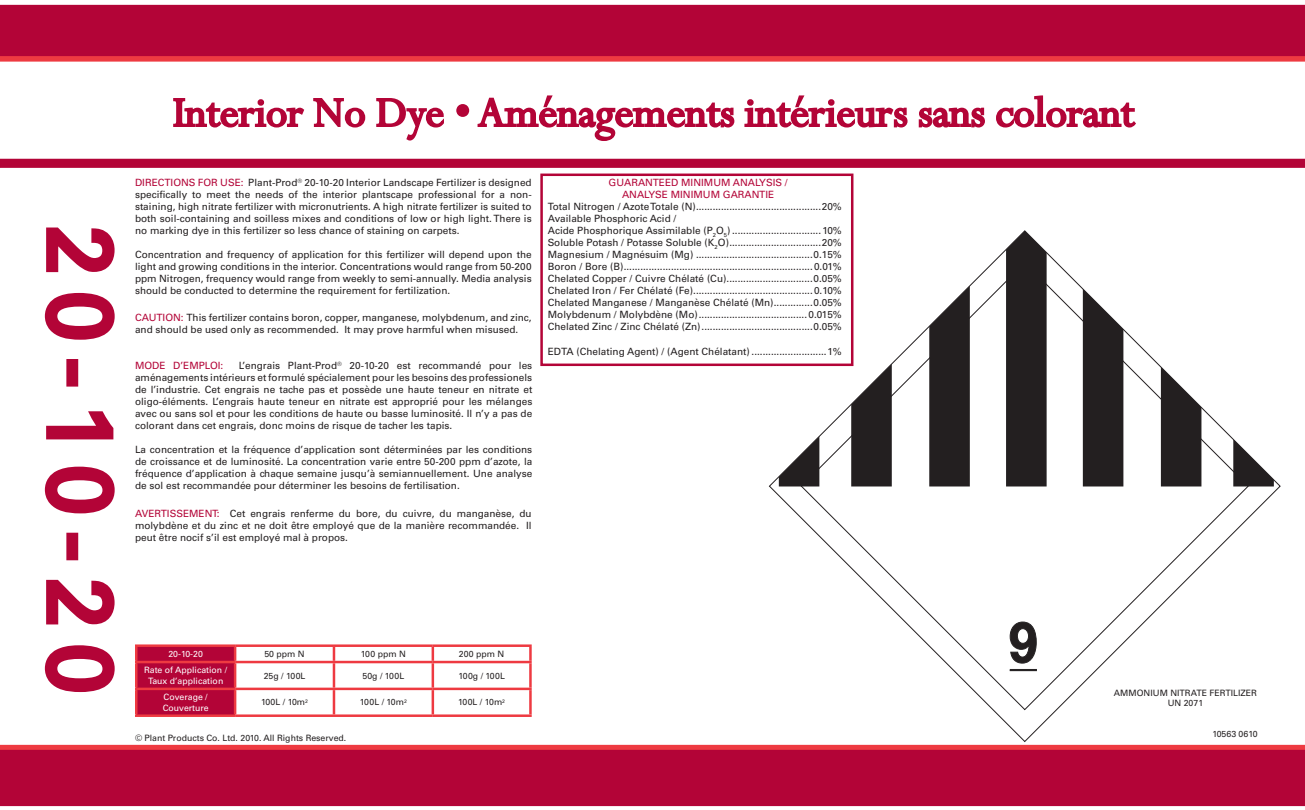
<style>
.page{position:relative;width:1305px;height:810px;background:#fff}
.page>*{position:absolute;margin:0;border:0;box-sizing:border-box;transform-origin:0 0}
.t1{font:90px "Univers LT Std";color:#b30437}
.t2{font:700 56.38px "Helvetica Neue";color:#231f20;scale:.9 1}
.t3{font:46.25px "Perpetua";color:#b30437}
.t4{font:10px/12px "Univers LT Std";color:#231f20;text-align:justify}
.t5{font:10px "Univers LT Std";color:#b30437}
.t6{font:8.75px/10.5px "Univers LT Std";color:#231f20;text-align:center}
.t7{font:8.75px/10.5px "Univers LT Std";color:#fff;text-align:center}
.s1{color:#b30437}
</style>
<div class="page">
<svg style="left:0;top:159px;width:1305px;height:9px;background:#b40739"></svg>
<svg style="left:0;top:745px;width:1305px;height:5px;background:#ec3840"></svg>
<svg style="left:0;top:56px;width:1305px;height:6px;background:#ee454d"></svg>
<div style="left:0;top:750px;width:1305px;height:56px;background:#b30437"></div>
<div style="left:0;top:5px;width:1305px;height:51px;background:#b30437"></div>
<svg style="left:769px;top:230px;width:512px;height:512px"></svg>
<svg style="left:1010px;top:621px;width:27px;height:43px"></svg>
<hr style="left:1010px;top:669px;width:27px;height:2px;background:#262324">
<div style="left:540px;top:174px;width:313px;height:192px;border:2px solid #b30437"></div>
<svg style="left:46px;top:227px;width:69px;height:46px"></svg>
<svg style="left:44px;top:292px;width:71px;height:48px"></svg>
<div style="left:66px;top:359px;width:12px;height:28px;border:5px solid #b30437"></div>
<svg style="left:46px;top:411px;width:68px;height:29px"></svg>
<svg style="left:44px;top:466px;width:71px;height:48px"></svg>
<div style="left:66px;top:533px;width:12px;height:27px;border:5px solid #b30437"></div>
<svg style="left:46px;top:579px;width:69px;height:46px"></svg>
<svg style="left:44px;top:645px;width:71px;height:48px"></svg>
<svg style="left:173px;top:98px;width:132px;height:30px"></svg>
<svg style="left:313px;top:98px;width:53px;height:30px"></svg>
<svg style="left:376px;top:98px;width:68px;height:43px"></svg>
<svg style="left:456px;top:95px;width:279px;height:46px"></svg>
<svg style="left:744px;top:95px;width:164px;height:33px"></svg>
<svg style="left:918px;top:107px;width:67px;height:21px"></svg>
<svg style="left:996px;top:95px;width:140px;height:33px"></svg>
<hr style="left:235px;top:644px;width:99px;height:3px;background:#ee3a41">
<hr style="left:334px;top:644px;width:99px;height:3px;background:#ee3a41">
<svg style="left:333px;top:647px;width:2px;height:14px"></svg>
<hr style="left:433px;top:644px;width:99px;height:3px;background:#ee3a41">
<svg style="left:432px;top:647px;width:2px;height:14px"></svg>
<hr style="left:529px;top:647px;width:3px;height:14px;background:#ee3a41">
<hr style="left:235px;top:661px;width:99px;height:2px;background:#ee3a41">
<hr style="left:334px;top:661px;width:99px;height:2px;background:#ee3a41">
<hr style="left:333px;top:663px;width:2px;height:25px;background:#ee3a41">
<hr style="left:433px;top:661px;width:99px;height:2px;background:#ee3a41">
<hr style="left:432px;top:663px;width:2px;height:25px;background:#ee3a41">
<hr style="left:529px;top:663px;width:3px;height:25px;background:#ee3a41">
<hr style="left:235px;top:688px;width:99px;height:2px;background:#ee3a41">
<hr style="left:235px;top:714px;width:99px;height:3px;background:#ee3a41">
<hr style="left:334px;top:688px;width:99px;height:2px;background:#ee3a41">
<hr style="left:333px;top:690px;width:2px;height:24px;background:#ee3a41">
<hr style="left:334px;top:714px;width:99px;height:3px;background:#ee3a41">
<hr style="left:433px;top:688px;width:99px;height:2px;background:#ee3a41">
<hr style="left:432px;top:690px;width:2px;height:24px;background:#ee3a41">
<hr style="left:529px;top:690px;width:3px;height:24px;background:#ee3a41">
<hr style="left:433px;top:714px;width:99px;height:3px;background:#ee3a41">
<hr style="left:135px;top:644px;width:100px;height:3px;background:#ee3a41">
<hr style="left:135px;top:647px;width:3px;height:14px;background:#ee3a41">
<svg style="left:137px;top:646px;width:99px;height:70px;background:#b50637"></svg>
<hr style="left:135px;top:661px;width:100px;height:2px;background:#ee3a41">
<hr style="left:135px;top:663px;width:3px;height:25px;background:#ee3a41">
<hr style="left:234px;top:663px;width:2px;height:25px;background:#ee3a41">
<hr style="left:135px;top:688px;width:100px;height:2px;background:#ee3a41">
<hr style="left:135px;top:690px;width:3px;height:24px;background:#ee3a41">
<hr style="left:234px;top:690px;width:2px;height:24px;background:#ee3a41">
<hr style="left:135px;top:714px;width:100px;height:3px;background:#ee3a41">
<p class="t1" style="left:134px;top:225px;width:470px;rotate:90deg">20-10-20</p>
<p class="t3" style="left:173px;top:83px;width:963px">Interior No Dye • Aménagements intérieurs sans colorant</p>
<p class="t4" style="left:135px;top:177px;width:398px"><span class="s1">DIRECTIONS FOR USE:</span> Plant-Prod<sup>®</sup> 20-10-20 Interior Landscape Fertilizer is designed specifically to meet the needs of the interior plantscape professional for a non&shy;staining, high nitrate fertilizer with micronutrients. A high nitrate fertilizer is suited to both soil-containing and soilless mixes and conditions of low or high light. There is no marking dye in this fertilizer so less chance of staining on carpets.</p>
<p class="t4" style="left:135px;top:249px;width:398px">Concentration and frequency of application for this fertilizer will depend upon the light and growing conditions in the interior. Concentrations would range from 50-200 ppm Nitrogen, frequency would range from weekly to semi-annually. Media analysis should be conducted to determine the requirement for fertilization.</p>
<p class="t4" style="left:135px;top:312px;width:398px"><span class="s1">CAUTION:</span> This fertilizer contains boron, copper, manganese, molybdenum, and zinc, and should be used only as recommended. It may prove harmful when misused.</p>
<p class="t4" style="left:135px;top:359px;width:399px;text-indent:104px">L’engrais Plant-Prod<sup>®</sup> 20-10-20 est recommandé pour les aménagements intérieurs et formulé spécialement pour les besoins des professionels de l’industrie. Cet engrais ne tache pas et possède une haute teneur en nitrate et oligo-éléments. L’engrais haute teneur en nitrate est approprié pour les mélanges avec ou sans sol et pour les conditions de haute ou basse luminosité. Il n’y a pas de colorant dans cet engrais, donc moins de risque de tacher les tapis.</p>
<p class="t4" style="left:135px;top:443px;width:399px">La concentration et la fréquence d’application sont déterminées par les conditions de croissance et de luminosité. La concentration varie entre 50-200 ppm d’azote, la fréquence d’application à chaque semaine jusqu’à semiannuellement. Une analyse de sol est recommandée pour déterminer les besoins de fertilisation.</p>
<p class="t5" style="left:135px;top:360px;width:90px">MODE D’EMPLOI:</p>
<p class="t4" style="left:135px;top:507px;width:398px"><span class="s1">AVERTISSEMENT:</span> Cet engrais renferme du bore, du cuivre, du manganèse, du molybdène et du zinc et ne doit être employé que de la manière recommandée. Il peut être nocif s’il est employé mal à propos.</p>
<p class="t5" style="left:609px;top:177px;width:181px">GUARANTEED MINIMUM ANALYSIS /</p>
<p class="t5" style="left:622px;top:189px;width:154px">ANALYSE MINIMUM GARANTIE</p>
<p class="t4" style="left:548px;top:200px;width:295px">Total Nitrogen / Azote Totale (N).............................................20%</p>
<p class="t4" style="left:548px;top:212px;width:130px">Available Phosphoric Acid /</p>
<p class="t4" style="left:548px;top:224px;width:295px">Acide Phosphorique Assimilable (P<sub>2</sub>O<sub>5</sub>) ................................10%</p>
<p class="t4" style="left:548px;top:236px;width:295px">Soluble Potash / Potasse Soluble (K<sub>2</sub>O).................................20%</p>
<p class="t4" style="left:548px;top:248px;width:295px">Magnesium / Magnésuim (Mg) ..........................................0.15%</p>
<p class="t4" style="left:548px;top:260px;width:295px">Boron / Bore (B)....................................................................0.01%</p>
<p class="t4" style="left:548px;top:272px;width:295px">Chelated Copper / Cuivre Chélaté (Cu)...............................0.05%</p>
<p class="t4" style="left:548px;top:284px;width:295px">Chelated Iron / Fer Chélaté (Fe)...........................................0.10%</p>
<p class="t4" style="left:548px;top:296px;width:295px">Chelated Manganese / Manganèse Chélaté (Mn)..............0.05%</p>
<p class="t4" style="left:548px;top:308px;width:295px">Molybdenum / Molybdène (Mo)....................................... 0.015%</p>
<p class="t4" style="left:548px;top:320px;width:295px">Chelated Zinc / Zinc Chélaté (Zn)........................................0.05%</p>
<p class="t4" style="left:548px;top:346px;width:295px">EDTA (Chelating Agent) / (Agent Chélatant) ...........................1%</p>
<p class="t7" style="left:168px;top:649px;width:36px">20-10-20</p>
<p class="t6" style="left:264px;top:649px;width:42px">50 ppm N</p>
<p class="t6" style="left:361px;top:649px;width:47px">100 ppm N</p>
<p class="t6" style="left:459px;top:649px;width:47px">200 ppm N</p>
<p class="t7" style="left:144px;top:665px;width:85px">Rate of Application /<br>Taux d’application</p>
<p class="t6" style="left:264px;top:670px;width:43px">25g / 100L</p>
<p class="t6" style="left:363px;top:670px;width:43px">50g / 100L</p>
<p class="t6" style="left:458px;top:670px;width:48px">100g / 100L</p>
<p class="t7" style="left:164px;top:692px;width:46px">Coverage /</p>
<p class="t7" style="left:163px;top:702px;width:47px">Couverture</p>
<p class="t6" style="left:261px;top:697px;width:48px">100L / 10m<sup>2</sup></p>
<p class="t6" style="left:360px;top:697px;width:48px">100L / 10m<sup>2</sup></p>
<p class="t6" style="left:458px;top:697px;width:48px">100L / 10m<sup>2</sup></p>
<p class="t6" style="left:135px;top:732px;width:213px">© Plant Products Co. Ltd. 2010. All Rights Reserved.</p>
<p class="t2" style="left:1009px;top:607px;width:33px">9</p>
<p class="t6" style="left:1114px;top:688px;width:144px">AMMONIUM NITRATE FERTILIZER<br>UN 2071</p>
<p class="t6" style="left:1212px;top:728px;width:47px">10563 0610</p>
</div>
